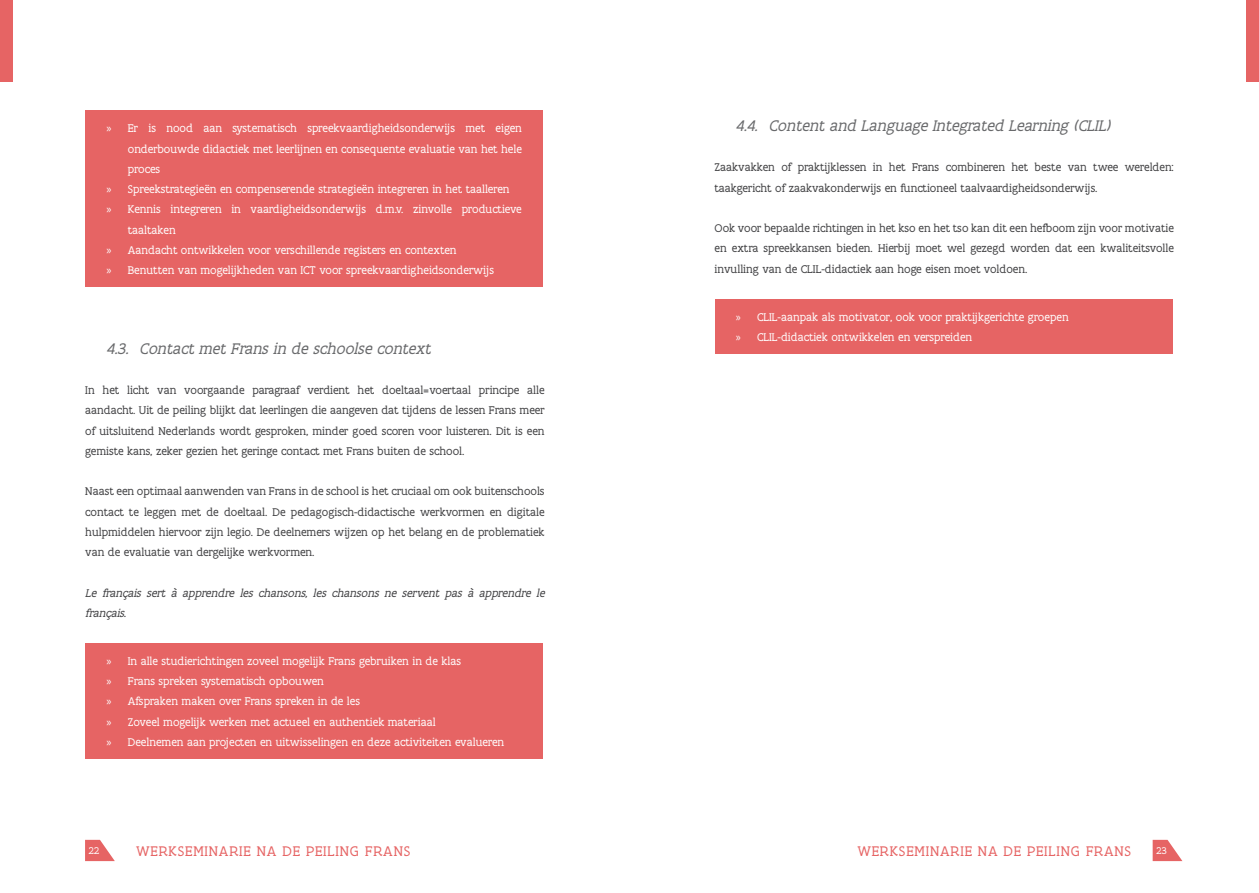
<style>
.page{position:relative;width:1259px;height:893px;background:#fff}
.page>*{position:absolute;margin:0;border:0;box-sizing:border-box;transform-origin:0 0}
.t1{font:italic 16.5px "Flanders Art Serif";color:#696a6c}
.t2{font:15px "Flanders Art Serif";letter-spacing:.055em;color:#e66464}
.t3{font:12px/20.2px "Flanders Art Serif";color:#404042;text-align:justify}
.t4{font:12px/20.2px "Flanders Art Serif";color:#fff}
.t5{font:italic 12px/20.2px "Flanders Art Serif";color:#404042}
.t6{font:10.5px "Flanders Art Serif";color:#fff}
.s1{font-family:"Myriad Pro"}
</style>
<div class="page">
<div style="left:1246px;top:0;width:13px;height:82px;background:#e66464"></div>
<div style="left:0;top:0;width:13px;height:82px;background:#e66464"></div>
<svg style="left:1152px;top:840px;width:30px;height:21px"></svg>
<svg style="left:85px;top:840px;width:30px;height:21px"></svg>
<div style="left:714px;top:299px;width:458px;height:55px;background:#e66464"></div>
<div style="left:85px;top:111px;width:458px;height:176px;background:#e66464"></div>
<div style="left:85px;top:643px;width:458px;height:116px;background:#e66464"></div>
<p class="t4" style="left:107px;top:119px;width:417px"><span class="s1">»</span> Er is nood aan systematisch spreekvaardigheidsonderwijs met eigen</p>
<p class="t4" style="left:128px;top:139px;width:395px">onderbouwde didactiek met leerlijnen en consequente evaluatie van het hele</p>
<p class="t4" style="left:128px;top:160px;width:34px">proces</p>
<p class="t4" style="left:107px;top:180px;width:404px"><span class="s1">»</span> Spreekstrategieën en compenserende strategieën integreren in het taalleren</p>
<p class="t4" style="left:107px;top:200px;width:417px"><span class="s1">»</span> Kennis integreren in vaardigheidsonderwijs d.m.v. zinvolle productieve</p>
<p class="t4" style="left:128px;top:220px;width:49px">taaltaken</p>
<p class="t4" style="left:107px;top:240px;width:351px"><span class="s1">»</span> Aandacht ontwikkelen voor verschillende registers en contexten</p>
<p class="t4" style="left:107px;top:261px;width:389px"><span class="s1">»</span> Benutten van mogelijkheden van ICT voor spreekvaardigheidsonderwijs</p>
<h1 class="t1" style="left:107px;top:341px;width:329px">4.3. Contact met Frans in de schoolse context</h1>
<p class="t3" style="left:85px;top:381px;width:461px">In het licht van voorgaande paragraaf verdient het doeltaal=voertaal principe alle aandacht. Uit de peiling blijkt dat leerlingen die aangeven dat tijdens de lessen Frans meer of uitsluitend Nederlands wordt gesproken, minder goed scoren voor luisteren. Dit is een gemiste kans, zeker gezien het geringe contact met Frans buiten de school.</p>
<p class="t3" style="left:85px;top:482px;width:461px">Naast een optimaal aanwenden van Frans in de school is het cruciaal om ook buitenschools contact te leggen met de doeltaal. De pedagogisch-didactische werkvormen en digitale hulpmiddelen hiervoor zijn legio. De deelnemers wijzen op het belang en de problematiek van de evaluatie van dergelijke werkvormen.</p>
<p class="t5" style="left:85px;top:583px;width:463px">Le français sert à apprendre les chansons, les chansons ne servent pas à apprendre le français.</p>
<p class="t4" style="left:107px;top:652px;width:399px"><span class="s1">»</span> In alle studierichtingen zoveel mogelijk Frans gebruiken in de klas<br><span class="s1">»</span> Frans spreken systematisch opbouwen<br><span class="s1">»</span> Afspraken maken over Frans spreken in de les<br><span class="s1">»</span> Zoveel mogelijk werken met actueel en authentiek materiaal<br><span class="s1">»</span> Deelnemen aan projecten en uitwisselingen en deze activiteiten evalueren</p>
<h1 class="t1" style="left:736px;top:118px;width:379px">4.4. Content and Language Integrated Learning (CLIL)</h1>
<p class="t3" style="left:714px;top:158px;width:461px">Zaakvakken of praktijklessen in het Frans combineren het beste van twee werelden: taakgericht of zaakvakonderwijs en functioneel taalvaardigheidsonderwijs.</p>
<p class="t3" style="left:714px;top:219px;width:461px">Ook voor bepaalde richtingen in het kso en het tso kan dit een hefboom zijn voor motivatie en extra spreekkansen bieden. Hierbij moet wel gezegd worden dat een kwaliteitsvolle invulling van de CLIL-didactiek aan hoge eisen moet voldoen.</p>
<p class="t4" style="left:736px;top:307px;width:334px"><span class="s1">»</span> CLIL-aanpak als motivator, ook voor praktijkgerichte groepen <span class="s1">»</span> CLIL-didactiek ontwikkelen en verspreiden</p>
<p class="t6" style="left:89px;top:846px;width:12px">22</p>
<p class="t2" style="left:136px;top:845px;width:276px">WERKSEMINARIE NA DE PEILING FRANS</p>
<p class="t2" style="left:857px;top:845px;width:275px">WERKSEMINARIE NA DE PEILING FRANS</p>
<p class="t6" style="left:1156px;top:846px;width:12px">23</p>
</div>
